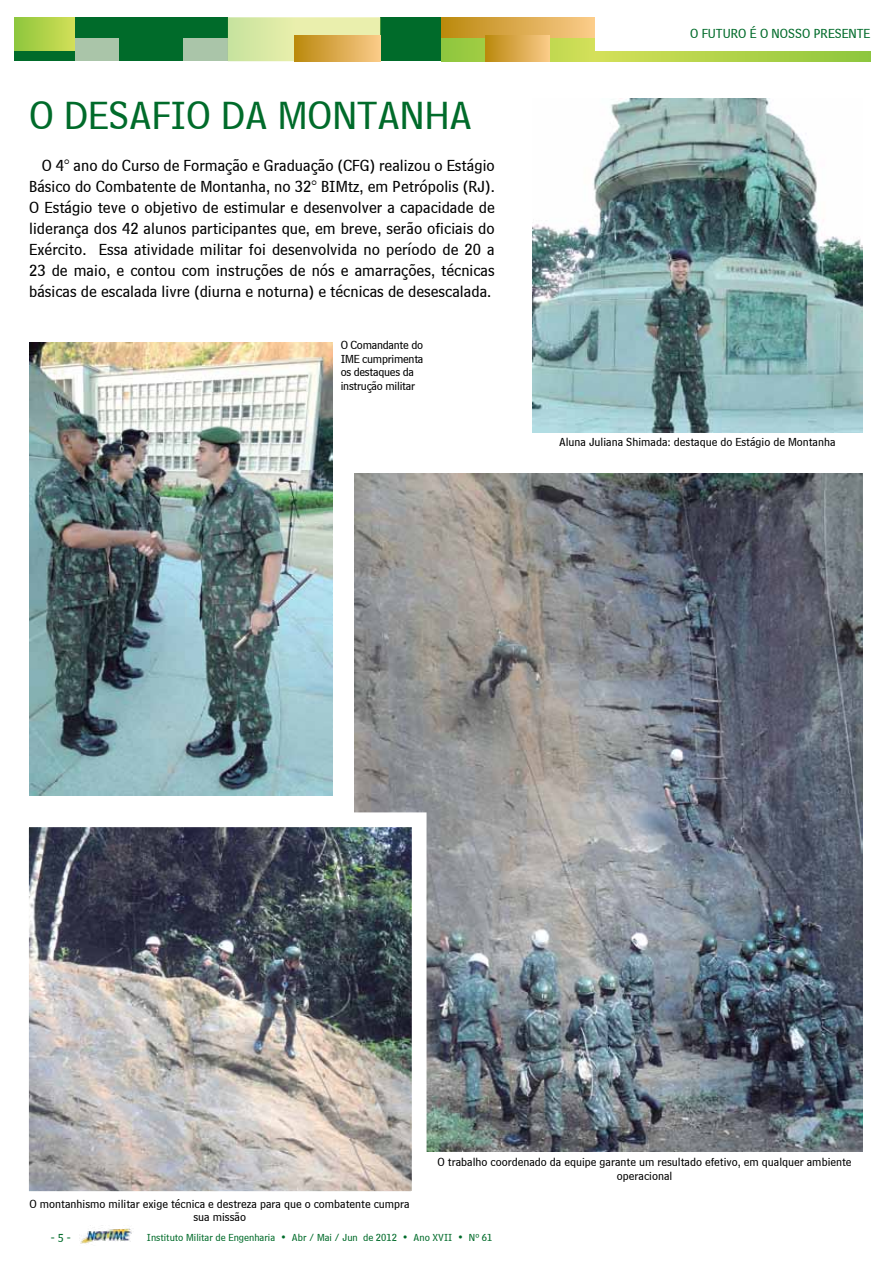
<style>
.page{position:relative;width:893px;height:1263px;background:#fff}
.page>*{position:absolute;margin:0;border:0;box-sizing:border-box;transform-origin:0 0}
.t1{font:40.5px "Bell Centennial BT Sub Caption";color:#006b2a}
.t2{font:16.5px/21px "Bell Centennial BT Sub Caption";color:#000;text-align:justify}
.t3{font:13.5px "Bell Centennial BT Sub Caption";color:#006b2a}
.t4{font:12px/13.5px "Bell Centennial BT Sub Caption";color:#000;text-align:center}
.t5{font:12px/13.5px "Bell Centennial BT Sub Caption";letter-spacing:-.02em;color:#000}
.t6{font:12px "Bell Centennial BT Sub Caption";color:#006b2a}
.t7{font:10.5px "Bell Centennial BT Sub Caption";color:#006b2a}
</style>
<div class="page">
<div style="left:14px;top:17px;width:62px;height:34px;background:linear-gradient(to right,#8dc63c,#d3df58)"></div>
<div style="left:381px;top:17px;width:61px;height:44px;background:#006b2a"></div>
<div style="left:75px;top:17px;width:153px;height:23px;background:#006b2a"></div>
<div style="left:441px;top:17px;width:153px;height:23px;background:linear-gradient(to right,#bb890d,#fbcb8b)"></div>
<div style="left:75px;top:39px;width:153px;height:22px;background:#aac5a9"></div>
<svg style="left:441px;top:39px;width:153px;height:22px;background:#b0d24a"></svg>
<svg style="left:228px;top:17px;width:153px;height:44px;background:#ddeaa6"></svg>
<div style="left:119px;top:35px;width:64px;height:26px;background:#006b2a"></div>
<div style="left:486px;top:35px;width:64px;height:26px;background:linear-gradient(to right,#bb890f,#f9ca88)"></div>
<div style="left:295px;top:35px;width:86px;height:26px;background:linear-gradient(to right,#bb890f,#faca89)"></div>
<div style="left:14px;top:51px;width:61px;height:10px;background:#006b2a"></div>
<svg style="left:594px;top:51px;width:276px;height:10px;background:#b1d34a"></svg>
<img style="left:79px;top:1225px;width:53px;height:19px">
<img style="left:354px;top:473px;width:509px;height:678px">
<img style="left:532px;top:98px;width:331px;height:334px">
<img style="left:29px;top:342px;width:303px;height:453px">
<img style="left:28px;top:805px;width:406px;height:387px">
<h1 class="t1" style="left:29px;top:90px;width:142px">O Desafio</h1>
<h1 class="t1" style="left:221px;top:90px;width:252px">da Montanha</h1>
<p class="t2" style="left:29px;top:155px;width:467px;text-indent:13px">O 4° ano do Curso de Formação e Graduação (CFG) realizou o Estágio Básico do Combatente de Montanha, no 32° BIMtz, em Petrópolis (RJ).<br>O Estágio teve o objetivo de estimular e desenvolver a capacidade de liderança dos 42 alunos participantes que, em breve, serão oficiais do Exército. Essa atividade militar foi desenvolvida no período de 20 a 23 de maio, e contou com instruções de nós e amarrações, técnicas básicas de escalada livre (diurna e noturna) e técnicas de desescalada.</p>
<p class="t5" style="left:341px;top:338px;width:84px">O Comandante do<br>IME cumprimenta os destaques da instrução militar</p>
<p class="t3" style="left:690px;top:25px;width:182px">O Futuro é o Nosso Presente</p>
<p class="t4" style="left:559px;top:435px;width:278px">Aluna Juliana Shimada: destaque do Estágio de Montanha</p>
<p class="t4" style="left:30px;top:1196px;width:382px">O montanhismo militar exige técnica e destreza para que o combatente cumpra sua missão</p>
<p class="t4" style="left:438px;top:1155px;width:416px">O trabalho coordenado da equipe garante um resultado efetivo, em qualquer ambiente operacional</p>
<p class="t6" style="left:51px;top:1230px;width:21px">- 5 -</p>
<p class="t7" style="left:147px;top:1231px;width:347px">Instituto Militar de Engenharia • Abr / Mai / Jun de 2012 • Ano XVII • Nº 61</p>
</div>
